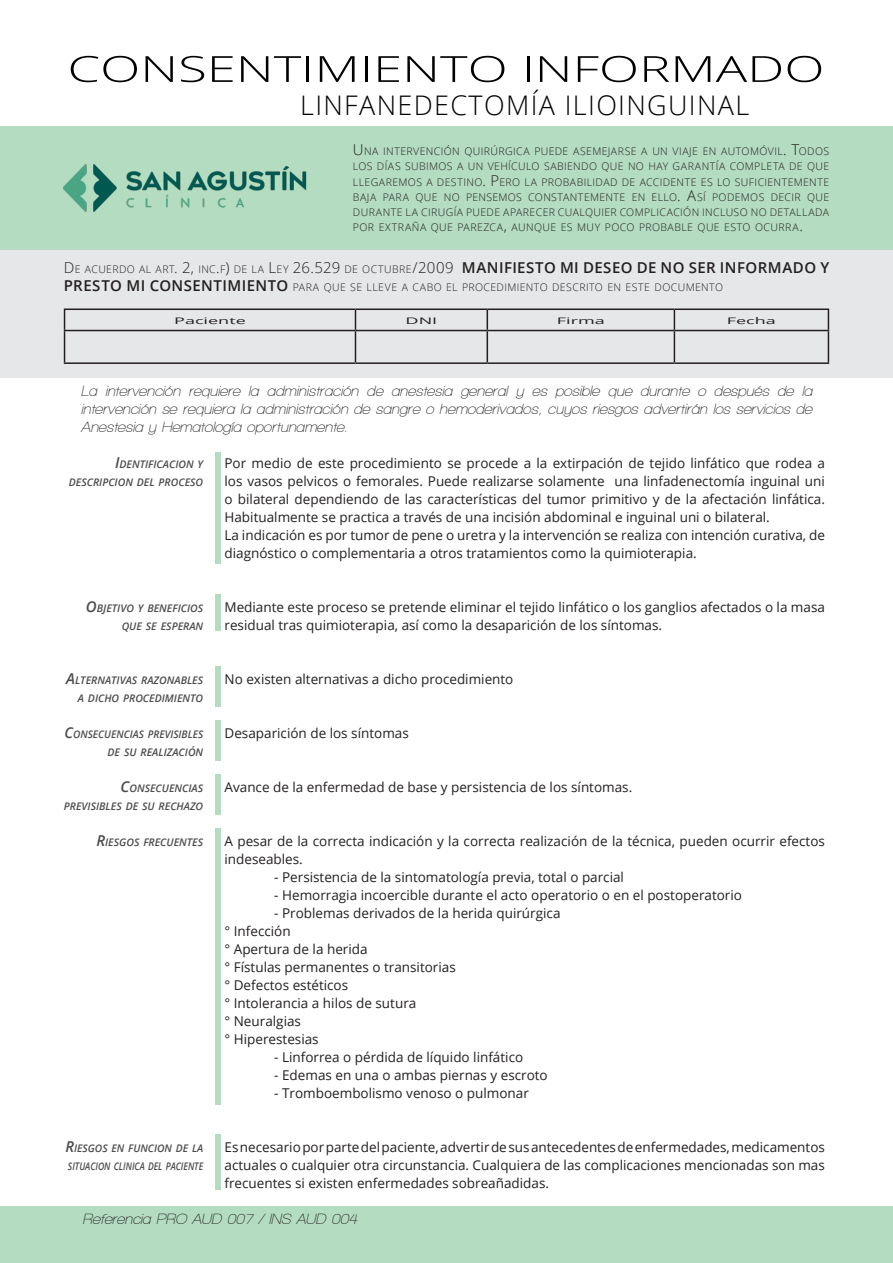
<style>
.page{position:relative;width:893px;height:1263px;background:#fff}
.page>*{position:absolute;margin:0;border:0;box-sizing:border-box;transform-origin:0 0}
.t1{font:300 36px "Open Sans";color:#000;scale:1.46 1}
.SUBTITULO{font:300 27px "Open Sans";letter-spacing:.05em;color:#000}
.bajada{font:italic 600 15px/18px "Walkway";color:#231f20;text-align:justify}
.t2{font:600 15px "Open Sans";letter-spacing:.03em;color:#231f20}
.texto{font:13.5px/18px "Open Sans";color:#231f20}
.t3{font:300 10.5px/15px "Open Sans";letter-spacing:.04em;color:#231f20;text-align:justify}
.titulos_del_parrafo{font:italic 600 10.5px/18px "Open Sans";color:#4b4c4d;text-align:right}
.titulos_del_parrafo-2{font:italic 600 10.5px/18px "Open Sans";color:#4b4c4d;text-align:right;scale:.96 1}
.titulos_del_parrafo-3{font:italic 600 10.5px "Open Sans";color:#4b4c4d;scale:.82 1}
.t4{font:9px "Open Sans";color:#231f20;scale:2 1}
.s1{font-size:15px}
.s2{font-weight:300}
.s3{font-weight:300;font-size:10.5px}
.s4{font-weight:600;font-size:15px}
</style>
<div class="page">
<div style="left:0;top:126px;width:893px;height:126px;background:#b3dcc0"></div>
<div style="left:0;top:251px;width:893px;height:127px;background:#e6e7e9"></div>
<hr style="left:64px;top:331px;width:1px;height:31px;background:#231f20">
<hr style="left:355px;top:331px;width:1px;height:31px;background:#231f20">
<hr style="left:487px;top:331px;width:1px;height:31px;background:#231f20">
<hr style="left:674px;top:331px;width:1px;height:31px;background:#231f20">
<hr style="left:828px;top:331px;width:1px;height:31px;background:#231f20">
<hr style="left:64px;top:362px;width:291px;height:2px;background:#231f20">
<hr style="left:355px;top:362px;width:132px;height:2px;background:#231f20">
<hr style="left:487px;top:362px;width:187px;height:2px;background:#231f20">
<hr style="left:674px;top:362px;width:155px;height:2px;background:#231f20">
<hr style="left:64px;top:308px;width:291px;height:2px;background:#231f20">
<svg style="left:64px;top:310px;width:1px;height:20px"></svg>
<hr style="left:355px;top:308px;width:132px;height:2px;background:#231f20">
<svg style="left:355px;top:310px;width:1px;height:20px"></svg>
<hr style="left:487px;top:308px;width:187px;height:2px;background:#231f20">
<svg style="left:487px;top:310px;width:1px;height:20px"></svg>
<hr style="left:674px;top:308px;width:155px;height:2px;background:#231f20">
<svg style="left:674px;top:310px;width:1px;height:20px"></svg>
<svg style="left:828px;top:310px;width:1px;height:20px"></svg>
<hr style="left:64px;top:330px;width:291px;height:1px;background:#231f20">
<hr style="left:355px;top:330px;width:132px;height:1px;background:#231f20">
<hr style="left:487px;top:330px;width:187px;height:1px;background:#231f20">
<hr style="left:674px;top:330px;width:155px;height:1px;background:#231f20">
<img style="left:64px;top:164px;width:243px;height:48px">
<div style="left:215px;top:452px;width:5px;height:111px;background:#b3dcc0"></div>
<div style="left:215px;top:594px;width:5px;height:36px;background:#b3dcc0"></div>
<div style="left:215px;top:666px;width:5px;height:40px;background:#b3dcc0"></div>
<div style="left:215px;top:720px;width:5px;height:40px;background:#b3dcc0"></div>
<div style="left:215px;top:774px;width:5px;height:40px;background:#b3dcc0"></div>
<div style="left:215px;top:828px;width:5px;height:276px;background:#b3dcc0"></div>
<div style="left:215px;top:1134px;width:5px;height:55px;background:#b3dcc0"></div>
<div style="left:0;top:1206px;width:893px;height:57px;background:#b3dcc0"></div>
<h1 class="t1" style="left:67px;top:44px;width:520px">CONSENTIMIENTO INFORMADO</h1>
<p class="SUBTITULO" style="left:300px;top:87px;width:451px">LINFANEDECTOMÍA ILIOINGUINAL</p>
<p class="t3" style="left:353px;top:144px;width:478px"><span class="s1">U</span>NA INTERVENCIÓN QU IRÚRGICA PU EDE ASEMEJARSE A U N VIAJE EN AUTOMÓVIL<span class="s1">. T</span>ODOS LOS DÍAS SU BIMOS A U N VEHÍCU LO SABIENDO QU E NO HAY GARANTÍA COMPLETA DE QU E LLEGAREMOS A DESTINO<span class="s1">. P</span>ERO LA PROBABILIDAD DE ACCIDENTE ES LO SU FICIENTEMENTE BAJA PARA QU E NO PENSEMOS CONSTANTEMENTE EN ELLO<span class="s1">. A</span>SÍ PODEMOS DECIR QU E DU RANTE LA CIRUGÍA PU EDE APARECER CUALQU IER COMPLICACIÓN INCLUSO NO DETALLADA POR EXTRAÑA QU E PAREZCA<span class="s1">,</span> AU NQU E ES MUY POCO PROBABLE QU E ESTO OCU RRA<span class="s1">.</span></p>
<p class="t2" style="left:64px;top:257px;width:767px"><span class="s2">D</span><span class="s3">E ACUERDO AL ART</span><span class="s2">. 2,</span> <span class="s3">INC</span><span class="s2">.</span><span class="s3">F</span><span class="s2">)</span> <span class="s3">D E LA</span> <span class="s2">L</span><span class="s3">EY</span> <span class="s2">26.529</span> <span class="s3">D E OCTUBRE</span><span class="s2">/2009</span> MANIFIESTO MI DESEO DE NO SER INFORMADO Y</p>
<p class="t3" style="left:64px;top:279px;width:661px"><span class="s4">PRESTO MI CONSENTIMIENTO</span> PARA QUE SE LLEVE A CABO EL PROCED IMIENTO D ESCRITO EN ESTE DOCUMENTO</p>
<p class="t4" style="left:174px;top:315px;width:37px">Paciente</p>
<p class="t4" style="left:406px;top:315px;width:17px">DNI</p>
<p class="t4" style="left:557px;top:315px;width:25px">Firma</p>
<p class="t4" style="left:727px;top:315px;width:26px">Fecha</p>
<p class="bajada" style="left:81px;top:382px;width:733px">La intervención requiere la administración de anestesia general y es posible que durante o después de la intervención se requiera la administración de sangre o hemoderivados, cuyos riesgos advertirán los servicios de Anestesia y Hematología oportunamente.</p>
<p class="texto" style="left:225px;top:454px;width:602px;text-align:justify">Por medio de este procedimiento se procede a la extirpación de tejido linfático que rodea a los vasos pelvicos o femorales. Puede realizarse solamente una linfadenectomía inguinal uni o bilateral dependiendo de las características del tumor primitivo y de la afectación linfática.<br>Habitualmente se practica a través de una incisión abdominal e inguinal uni o bilateral.</p>
<p class="texto" style="left:225px;top:526px;width:602px">La indicación es por tumor de pene o uretra y la intervención se realiza con intención curativa, de diagnóstico o complementaria a otros tratamientos como la quimioterapia.</p>
<p class="titulos_del_parrafo" style="left:69px;top:455px;width:136px"><span class="s1">I</span>DENTIFICACION Y<br>DESCRIPCION DEL PROCESO</p>
<p class="titulos_del_parrafo" style="left:86px;top:599px;width:119px"><span class="s1">O</span>BJETIVO Y BENEFICIOS<br>QUE SE ESPERAN</p>
<p class="titulos_del_parrafo" style="left:66px;top:671px;width:139px"><span class="s1">A</span>LTERNATIVAS RAZONABLES<br>A DICHO PROCEDIMIENTO</p>
<p class="titulos_del_parrafo-2" style="left:64px;top:725px;width:146px"><span class="s1">C</span>ONSECUENCIAS PREVISIBLES<br>DE SU REALIZACIÓN</p>
<p class="titulos_del_parrafo" style="left:64px;top:779px;width:141px"><span class="s1">C</span>ONSECUENCIAS<br>PREVISIBLES DE SU RECHAZO</p>
<p class="titulos_del_parrafo" style="left:96px;top:833px;width:108px"><span class="s1">R</span>IESGOS FRECUENTES</p>
<p class="texto" style="left:225px;top:598px;width:602px">Mediante este proceso se pretende eliminar el tejido linfático o los ganglios afectados o la masa residual tras quimioterapia, así como la desaparición de los síntomas.</p>
<p class="texto" style="left:225px;top:670px;width:290px">No existen alternativas a dicho procedimiento</p>
<p class="texto" style="left:225px;top:724px;width:186px">Desaparición de los síntomas</p>
<p class="texto" style="left:225px;top:778px;width:409px">Avance de la enfermedad de base y persistencia de los síntomas.</p>
<p class="texto" style="left:225px;top:832px;width:602px">A pesar de la correcta indicación y la correcta realización de la técnica, pueden ocurrir efectos indeseables.</p>
<p class="texto" style="left:274px;top:868px;width:351px">- Persistencia de la sintomatología previa, total o parcial</p>
<p class="texto" style="left:274px;top:886px;width:469px">- Hemorragia incoercible durante el acto operatorio o en el postoperatorio</p>
<p class="texto" style="left:274px;top:904px;width:288px">- Problemas derivados de la herida quirúrgica</p>
<p class="texto" style="left:225px;top:922px;width:68px">° Infección</p>
<p class="texto" style="left:225px;top:940px;width:145px">° Apertura de la herida</p>
<p class="texto" style="left:225px;top:958px;width:233px">° Fístulas permanentes o transitorias</p>
<p class="texto" style="left:225px;top:976px;width:125px">° Defectos estéticos</p>
<p class="texto" style="left:225px;top:994px;width:193px">° Intolerancia a hilos de sutura</p>
<p class="texto" style="left:225px;top:1012px;width:78px">° Neuralgias</p>
<p class="texto" style="left:225px;top:1030px;width:96px">° Hiperestesias</p>
<p class="texto" style="left:274px;top:1048px;width:250px">- Linforrea o pérdida de líquido linfático</p>
<p class="texto" style="left:274px;top:1066px;width:275px">- Edemas en una o ambas piernas y escroto</p>
<p class="texto" style="left:274px;top:1084px;width:256px">- Tromboembolismo venoso o pulmonar</p>
<p class="titulos_del_parrafo" style="left:65px;top:1139px;width:139px"><span class="s1">R</span>IESGOS EN FUNCION DE LA</p>
<p class="titulos_del_parrafo-3" style="left:68px;top:1159px;width:166px">SITUACION CLINICA DEL PACIENTE</p>
<p class="texto" style="left:225px;top:1138px;width:602px;text-align:justify">Es necesario por parte del paciente, advertir de sus antecedentes de enfermedades, medicamentos actuales o cualquier otra circunstancia. Cualquiera de las complicaciones mencionadas son mas frecuentes si existen enfermedades sobreañadidas.</p>
<p class="bajada" style="left:82px;top:1210px;width:276px">Referencia PRO AUD 007 / INS AUD 004</p>
</div>
